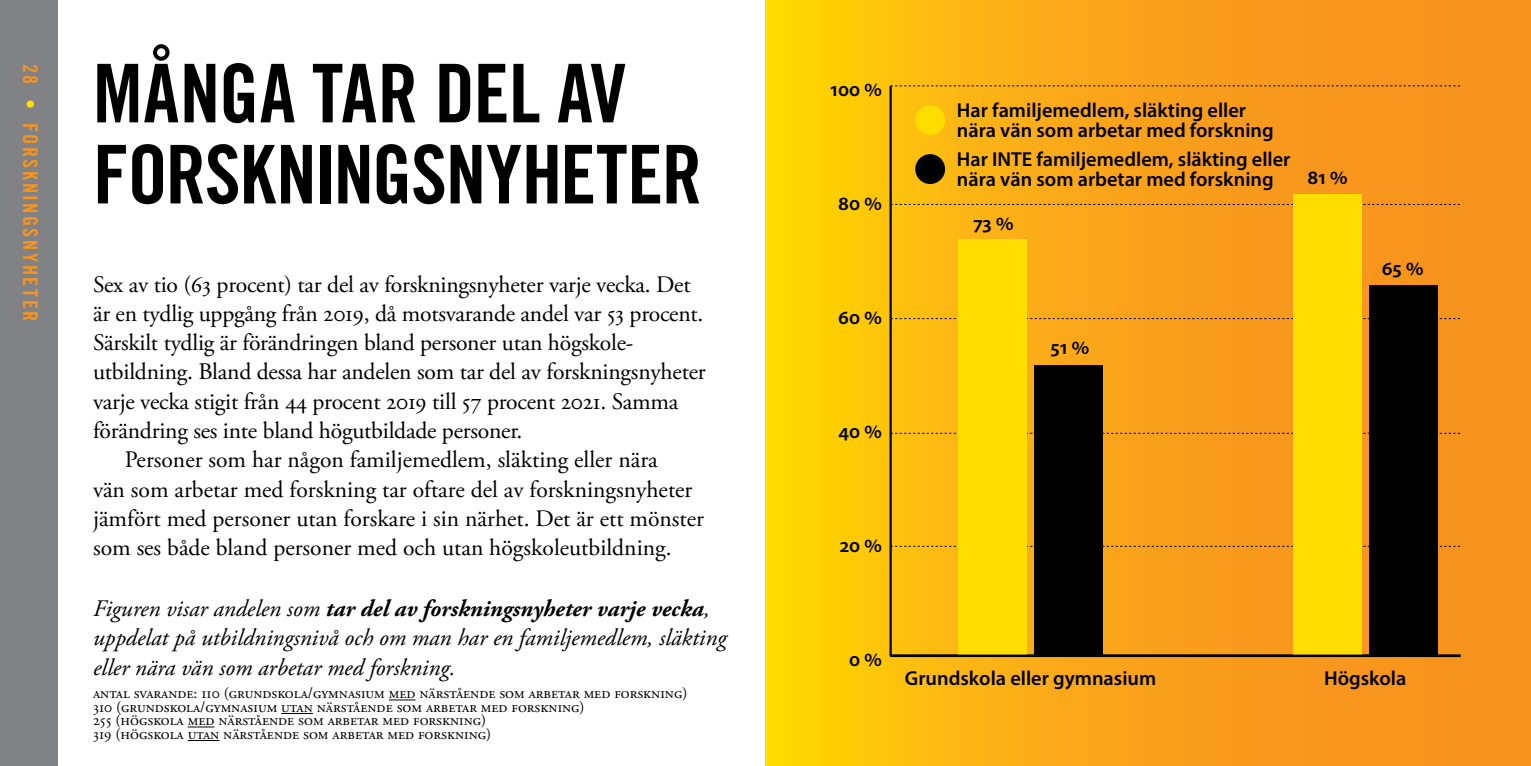
<style>
.page{position:relative;width:1531px;height:766px;background:#fff}
.page>*{position:absolute;margin:0;border:0;box-sizing:border-box;transform-origin:0 0}
.t1{font:81px/81px "Trade Gothic LT Std Bd Cn 20";letter-spacing:-.015em;color:#000}
.t2{font:23.62px "Adobe Garamond Pro";letter-spacing:-.01em;color:#000}
.t3{font:italic 23.62px/29.2px "Adobe Garamond Pro";color:#000}
.t4{font:600 20.25px/20.2px "Myriad Pro";color:#000}
.t5{font:20.25px "Trade Gothic LT Std Bd Cn 20";letter-spacing:.125em;color:#f7941e}
.t6{font:15.75px/13.5px "Adobe Garamond Pro";color:#000}
.s1{color:#fd0}
.s2{font-weight:700}
</style>
<div class="page">
<div style="left:0;top:0;width:57px;height:765px;background:#808285"></div>
<svg style="left:765px;top:0;width:766px;height:765px;background:#f9aa15"></svg>
<svg style="left:389px;top:699px;width:27px;height:1px"></svg>
<hr style="left:281px;top:712px;width:32px;height:1px;background:#000">
<svg style="left:188px;top:726px;width:26px;height:1px"></svg>
<hr style="left:188px;top:739px;width:31px;height:1px;background:#000">
<hr style="left:889px;top:86px;width:3px;height:569px;background:#000">
<svg style="left:891px;top:433px;width:569px;height:1px"></svg>
<svg style="left:892px;top:318px;width:568px;height:1px"></svg>
<svg style="left:892px;top:546px;width:568px;height:1px"></svg>
<svg style="left:892px;top:204px;width:568px;height:1px"></svg>
<svg style="left:890px;top:85px;width:570px;height:1px"></svg>
<div style="left:1034px;top:365px;width:69px;height:290px;background:#000"></div>
<div style="left:1369px;top:285px;width:68px;height:370px;background:#000"></div>
<div style="left:958px;top:240px;width:69px;height:415px;background:#fd0"></div>
<div style="left:1293px;top:194px;width:68px;height:461px;background:#fd0"></div>
<hr style="left:890px;top:654px;width:570px;height:2px;background:#000">
<div style="left:915px;top:105px;width:30px;height:30px;background:#fd0;border-radius:50%"></div>
<div style="left:915px;top:154px;width:30px;height:30px;background:#000;border-radius:50%"></div>
<p class="t5" style="left:43px;top:64px;width:259px;rotate:90deg">28 <span class="s1">•</span> FORSKNINGSNYHETER</p>
<h1 class="t1" style="left:93px;top:52px;width:611px">MÅNGA TAR DEL AV<br>FORSKNINGSNYHETER</h1>
<p class="t2" style="left:93px;top:270px;width:599px">Sex av tio (63 procent) tar del av forskningsnyheter varje vecka. Det</p>
<p class="t2" style="left:93px;top:299px;width:612px">är en tydlig uppgång från 2019, då motsvarande andel var 53 procent.</p>
<p class="t2" style="left:93px;top:328px;width:540px">Särskilt tydlig är förändringen bland personer utan högskole-</p>
<p class="t2" style="left:93px;top:357px;width:614px">utbildning. Bland dessa har andelen som tar del av forskningsnyheter</p>
<p class="t2" style="left:93px;top:387px;width:587px">varje vecka stigit från 44 procent 2019 till 57 procent 2021. Samma</p>
<p class="t2" style="left:93px;top:416px;width:431px">förändring ses inte bland högutbildade personer.</p>
<p class="t2" style="left:125px;top:445px;width:534px">Personer som har någon familjemedlem, släkting eller nära</p>
<p class="t2" style="left:93px;top:474px;width:601px">vän som arbetar med forskning tar oftare del av forskningsnyheter</p>
<p class="t2" style="left:93px;top:504px;width:612px">jämfört med personer utan forskare i sin närhet. Det är ett mönster</p>
<p class="t2" style="left:93px;top:533px;width:580px">som ses både bland personer med och utan högskoleutbildning.</p>
<p class="t3" style="left:93px;top:594px;width:635px">Figuren visar andelen som <span class="s2">tar del av forskningsnyheter varje vecka</span>, uppdelat på utbildningsnivå och om man har en familjemedlem, släkting eller nära vän som arbetar med forskning.</p>
<p class="t6" style="left:93px;top:687px;width:596px">Antal svarande: 110 (Grundskola/gymnasium med närstående som arbetar med forskning)<br>310 (Grundskola/gymnasium utan närstående som arbetar med forskning)<br>255 (Högskola med närstående som arbetar med forskning)<br>319 (Högskola utan närstående som arbetar med forskning)</p>
<p class="t4" style="left:830px;top:78px;width:53px">100 %</p>
<p class="t4" style="left:838px;top:192px;width:45px">80 %</p>
<p class="t4" style="left:838px;top:306px;width:45px">60 %</p>
<p class="t4" style="left:838px;top:420px;width:45px">40 %</p>
<p class="t4" style="left:840px;top:534px;width:44px">20 %</p>
<p class="t4" style="left:957px;top:99px;width:318px">Har familjemedlem, släkting eller nära vän som arbetar med forskning</p>
<p class="t4" style="left:957px;top:148px;width:335px">Har INTE familjemedlem, släkting eller nära vän som arbetar med forskning</p>
<p class="t4" style="left:973px;top:213px;width:41px">73 %</p>
<p class="t4" style="left:1307px;top:166px;width:42px">81 %</p>
<p class="t4" style="left:1050px;top:337px;width:40px">51 %</p>
<p class="t4" style="left:1382px;top:257px;width:43px">65 %</p>
<p class="t4" style="left:849px;top:648px;width:34px">0 %</p>
<p class="t4" style="left:905px;top:667px;width:253px">Grundskola eller gymnasium</p>
<p class="t4" style="left:1324px;top:667px;width:84px">Högskola</p>
</div>
